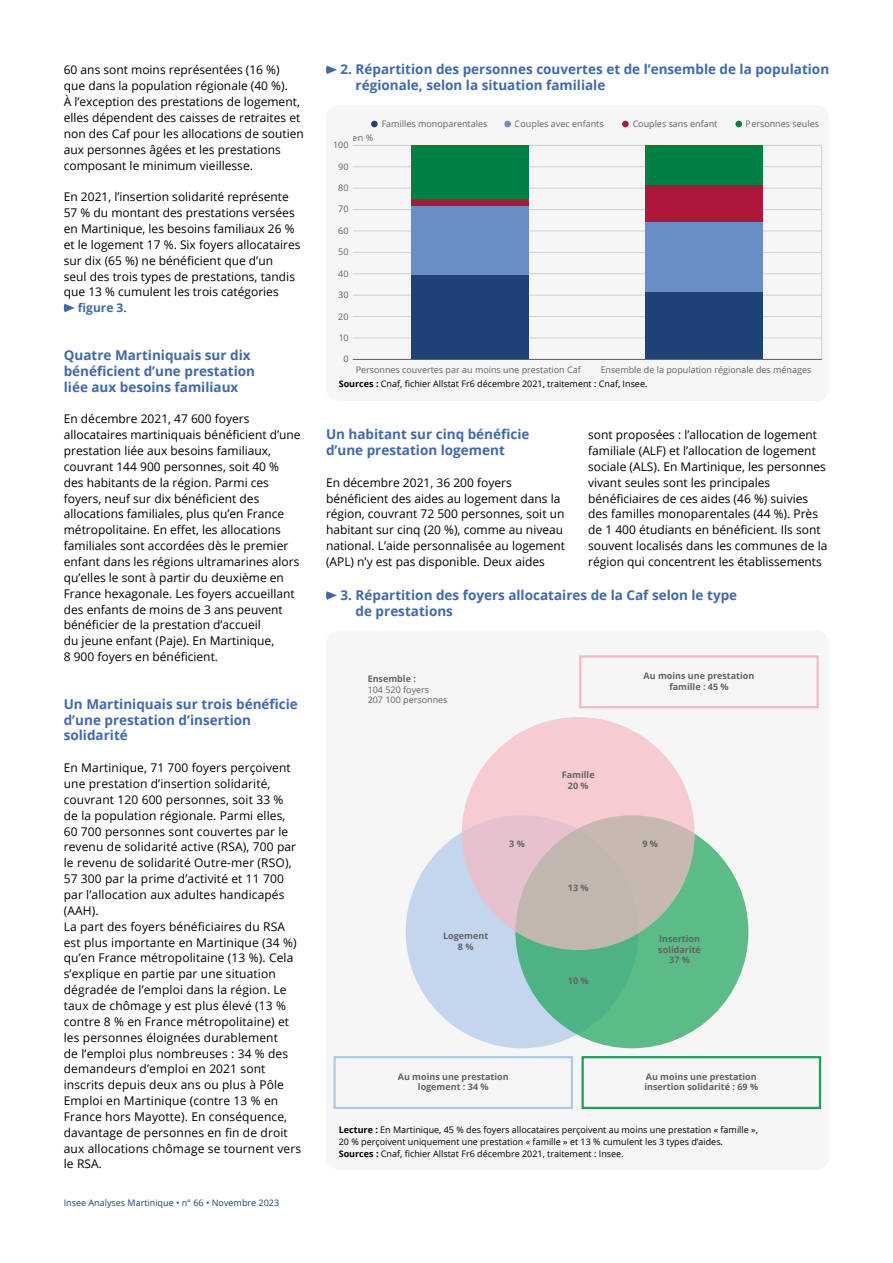
<style>
.page{position:relative;width:893px;height:1263px;background:#fff}
.page>*{position:absolute;margin:0;border:0;box-sizing:border-box;transform-origin:0 0}
.t1{font:700 13.5px/15.9px "Open Sans";color:#3e69b1}
.t2{font:12px/15.9px "Open Sans";color:#000}
.t3{font:700 12px "Open Sans";color:#3e69b1}
.t4{font:9px/12px "Open Sans";color:#000}
.t5{font:9px/10.8px "Open Sans";color:#646363}
.t6{font:700 9px/10.8px "Open Sans";color:#646363;text-align:center}
.t7{font:9px "Open Sans";color:#1e4176}
.s1{font-weight:400;color:#000}
.s2{font-weight:700}
</style>
<div class="page">
<svg style="left:63px;top:304px;width:12px;height:8px"></svg>
<div style="left:326px;top:105px;width:503px;height:296px;background:#f6f6f6;border-radius:13px"></div>
<svg style="left:352px;top:145px;width:470px;height:215px"></svg>
<hr style="left:353px;top:338px;width:469px;height:1px;background:#d0d0d0">
<hr style="left:353px;top:316px;width:469px;height:1px;background:#d0d0d0">
<hr style="left:353px;top:295px;width:469px;height:1px;background:#d0d0d0">
<hr style="left:353px;top:273px;width:469px;height:1px;background:#d0d0d0">
<hr style="left:353px;top:252px;width:469px;height:1px;background:#d0d0d0">
<hr style="left:353px;top:231px;width:469px;height:1px;background:#d0d0d0">
<hr style="left:353px;top:209px;width:469px;height:1px;background:#d0d0d0">
<hr style="left:353px;top:188px;width:469px;height:1px;background:#d0d0d0">
<hr style="left:353px;top:166px;width:469px;height:1px;background:#d0d0d0">
<div style="left:411px;top:275px;width:118px;height:84px;background:#1e4176"></div>
<div style="left:646px;top:291px;width:117px;height:68px;background:#1e4176"></div>
<div style="left:411px;top:206px;width:118px;height:69px;background:#688ec8"></div>
<div style="left:646px;top:222px;width:117px;height:69px;background:#688ec8"></div>
<div style="left:411px;top:199px;width:118px;height:7px;background:#ae1739"></div>
<div style="left:646px;top:185px;width:117px;height:37px;background:#ae1739"></div>
<div style="left:411px;top:145px;width:118px;height:54px;background:#008143"></div>
<div style="left:646px;top:145px;width:117px;height:40px;background:#008143"></div>
<hr style="left:353px;top:359px;width:469px;height:1px;background:#646363">
<div style="left:371px;top:121px;width:7px;height:6px;background:#1e4176;border-radius:50%"></div>
<div style="left:504px;top:121px;width:7px;height:6px;background:#688ec8;border-radius:50%"></div>
<div style="left:622px;top:121px;width:7px;height:6px;background:#ae1739;border-radius:50%"></div>
<div style="left:735px;top:121px;width:7px;height:6px;background:#008143;border-radius:50%"></div>
<svg style="left:326px;top:66px;width:11px;height:8px"></svg>
<div style="left:326px;top:631px;width:503px;height:538px;background:#f6f6f6;border-radius:13px"></div>
<div style="left:406px;top:815px;width:233px;height:233px;background:#c3d6ee;border-radius:50%"></div>
<div style="left:515px;top:815px;width:233px;height:233px;background:linear-gradient(to right,#4cb286,#5fbe87);border-radius:50%"></div>
<svg style="left:462px;top:717px;width:233px;height:233px;background:#dec1c2"></svg>
<div style="left:579px;top:655px;width:240px;height:53px;border:2px solid #f6b9c2"></div>
<div style="left:333px;top:1056px;width:240px;height:53px;border:2px solid #aec9eb"></div>
<div style="left:581px;top:1056px;width:240px;height:53px;border:2px solid #19a458"></div>
<svg style="left:326px;top:591px;width:11px;height:9px"></svg>
<p class="t2" style="left:64px;top:62px;width:242px">60 ans sont moins représentées (16 %) que dans la population régionale (40 %).<br>À l’exception des prestations de logement, elles dépendent des caisses de retraites et non des Caf pour les allocations de soutien aux personnes âgées et les prestations composant le minimum vieillesse.</p>
<p class="t2" style="left:64px;top:189px;width:227px">En 2021, l’insertion solidarité représente</p>
<p class="t2" style="left:64px;top:204px;width:232px">57 % du montant des prestations versées</p>
<p class="t2" style="left:64px;top:220px;width:232px">en Martinique, les besoins familiaux 26 %</p>
<p class="t2" style="left:64px;top:236px;width:238px">et le logement 17 %. Six foyers allocataires</p>
<p class="t2" style="left:64px;top:252px;width:211px">sur dix (65 %) ne bénéficient que d’un</p>
<p class="t2" style="left:64px;top:268px;width:233px">seul des trois types de prestations, tandis</p>
<p class="t2" style="left:64px;top:284px;width:216px">que 13 % cumulent les trois catégories</p>
<p class="t3" style="left:78px;top:299px;width:50px">figure 3<span class="s1">.</span></p>
<p class="t1" style="left:64px;top:347px;width:193px">Quatre Martiniquais sur dix bénéficient d’une prestation liée aux besoins familiaux</p>
<p class="t2" style="left:64px;top:411px;width:238px">En décembre 2021, 47 600 foyers allocataires martiniquais bénéficient d’une prestation liée aux besoins familiaux, couvrant 144 900 personnes, soit 40 % des habitants de la région. Parmi ces foyers, neuf sur dix bénéficient des allocations familiales, plus qu’en France métropolitaine. En effet, les allocations familiales sont accordées dès le premier enfant dans les régions ultramarines alors qu’elles le sont à partir du deuxième en France hexagonale. Les foyers accueillant des enfants de moins de 3 ans peuvent bénéficier de la prestation d’accueil<br>du jeune enfant (Paje). En Martinique,<br>8 900 foyers en bénéficient.</p>
<p class="t1" style="left:64px;top:695px;width:236px">Un Martiniquais sur trois bénéficie d’une prestation d’insertion solidarité</p>
<p class="t2" style="left:64px;top:759px;width:239px">En Martinique, 71 700 foyers perçoivent une prestation d’insertion solidarité, couvrant 120 600 personnes, soit 33 %<br>de la population régionale. Parmi elles, 60 700 personnes sont couvertes par le revenu de solidarité active (RSA), 700 par le revenu de solidarité Outre-mer (RSO), 57 300 par la prime d’activité et 11 700 par l’allocation aux adultes handicapés (AAH).<br>La part des foyers bénéficiaires du RSA est plus importante en Martinique (34 %) qu’en France métropolitaine (13 %). Cela s’explique en partie par une situation dégradée de l’emploi dans la région. Le taux de chômage y est plus élevé (13 % contre 8 % en France métropolitaine) et les personnes éloignées durablement<br>de l’emploi plus nombreuses : 34 % des demandeurs d’emploi en 2021 sont inscrits depuis deux ans ou plus à Pôle Emploi en Martinique (contre 13 % en France hors Mayotte). En conséquence, davantage de personnes en fin de droit aux allocations chômage se tournent vers le RSA.</p>
<p class="t7" style="left:64px;top:1197px;width:217px">Insee Analyses Martinique • n° 66 • Novembre 2023</p>
<p class="t1" style="left:356px;top:61px;width:475px;text-indent:-15px">2. Répartition des personnes couvertes et de l’ensemble de la population régionale, selon la situation familiale</p>
<p class="t5" style="left:353px;top:132px;width:22px">en %</p>
<p class="t5" style="left:333px;top:139px;width:17px">100</p>
<p class="t5" style="left:338px;top:161px;width:12px">90</p>
<p class="t5" style="left:338px;top:182px;width:12px">80</p>
<p class="t5" style="left:338px;top:204px;width:12px">70</p>
<p class="t5" style="left:338px;top:225px;width:12px">60</p>
<p class="t5" style="left:338px;top:246px;width:12px">50</p>
<p class="t5" style="left:338px;top:268px;width:12px">40</p>
<p class="t5" style="left:338px;top:289px;width:12px">30</p>
<p class="t5" style="left:338px;top:311px;width:12px">20</p>
<p class="t5" style="left:338px;top:332px;width:12px">10</p>
<p class="t5" style="left:343px;top:353px;width:7px">0</p>
<p class="t5" style="left:382px;top:118px;width:107px">Familles monoparentales</p>
<p class="t5" style="left:515px;top:118px;width:90px">Couples avec enfants</p>
<p class="t5" style="left:632px;top:118px;width:86px">Couples sans enfant</p>
<p class="t5" style="left:746px;top:118px;width:75px">Personnes seules</p>
<p class="t5" style="left:356px;top:364px;width:227px">Personnes couvertes par au moins une prestation Caf</p>
<p class="t5" style="left:600px;top:364px;width:212px">Ensemble de la population régionale des ménages</p>
<p class="t4" style="left:339px;top:378px;width:310px"><span class="s2">Sources :</span> Cnaf, fichier Allstat Fr6 décembre 2021, traitement : Cnaf, Insee.</p>
<p class="t1" style="left:326px;top:426px;width:205px">Un habitant sur cinq bénéficie d’une prestation logement</p>
<p class="t2" style="left:326px;top:474px;width:241px">En décembre 2021, 36 200 foyers bénéficient des aides au logement dans la région, couvrant 72 500 personnes, soit un habitant sur cinq (20 %), comme au niveau national. L’aide personnalisée au logement (APL) n’y est pas disponible. Deux aides</p>
<p class="t2" style="left:588px;top:426px;width:241px">sont proposées : l’allocation de logement familiale (ALF) et l’allocation de logement sociale (ALS). En Martinique, les personnes vivant seules sont les principales bénéficiaires de ces aides (46 %) suivies des familles monoparentales (44 %). Près de 1 400 étudiants en bénéficient. Ils sont souvent localisés dans les communes de la région qui concentrent les établissements</p>
<p class="t1" style="left:356px;top:586px;width:383px;text-indent:-15px">3. Répartition des foyers allocataires de la Caf selon le type de prestations</p>
<p class="t6" style="left:368px;top:673px;width:50px">Ensemble :</p>
<p class="t5" style="left:368px;top:684px;width:81px">104 520 foyers<br>207 100 personnes</p>
<p class="t6" style="left:643px;top:670px;width:112px">Au moins une prestation famille : 45 %</p>
<p class="t6" style="left:443px;top:930px;width:47px">Logement<br>8 %</p>
<p class="t6" style="left:562px;top:769px;width:34px">Famille<br>20 %</p>
<p class="t6" style="left:509px;top:838px;width:17px">3 %</p>
<p class="t6" style="left:642px;top:838px;width:17px">9 %</p>
<p class="t6" style="left:568px;top:882px;width:22px">13 %</p>
<p class="t6" style="left:568px;top:975px;width:22px">10 %</p>
<p class="t6" style="left:658px;top:933px;width:44px">Insertion solidarité<br>37 %</p>
<p class="t6" style="left:398px;top:1071px;width:112px">Au moins une prestation logement : 34 %</p>
<p class="t6" style="left:644px;top:1071px;width:115px;text-align:left">Au moins une prestation insertion solidarité : 69 %</p>
<p class="t4" style="left:339px;top:1123px;width:421px"><span class="s2">Lecture :</span> En Martinique, 45 % des foyers allocataires perçoivent au moins une prestation « famille »,<br>20 % perçoivent uniquement une prestation « famille » et 13 % cumulent les 3 types d’aides.<br><span class="s2">Sources :</span> Cnaf, fichier Allstat Fr6 décembre 2021, traitement : Insee.</p>
</div>
